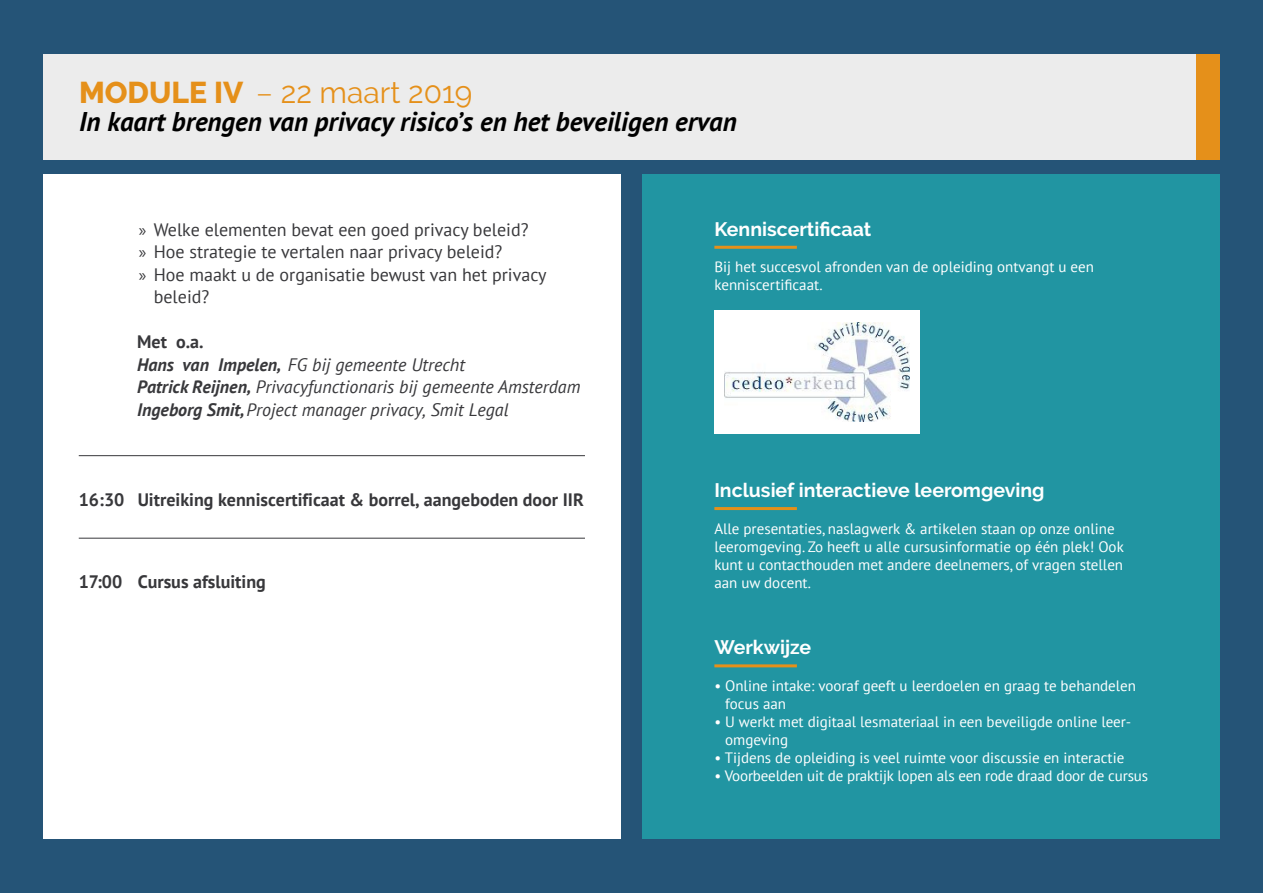
<style>
.page{position:relative;width:1263px;height:893px;background:#255477}
.page>*{position:absolute;margin:0;border:0;box-sizing:border-box;transform-origin:0 0}
.t1{font:30px "Raleway";color:#e5901a}
.t2{font:italic 700 27px "PT Sans";color:#000}
.t3{font:700 19.5px "Raleway";color:#fff}
.t4{font:italic 18px/22.5px "PT Sans";color:#38383b}
.t5{font:18px "PT Sans";color:#38383b}
.t6{font:700 18px "PT Sans";color:#38383b}
.t7{font:15px/18px "PT Sans";color:#fff}
.s1{font-weight:800}
.s2{font-weight:300}
.s3{font-family:"Myriad Pro"}
.s4{font-weight:700;font-style:normal}
.s5{font-weight:700}
</style>
<div class="page">
<div style="left:44px;top:54px;width:1151px;height:105px;background:#ececec"></div>
<div style="left:1195px;top:54px;width:24px;height:105px;background:#e5901a"></div>
<div style="left:44px;top:174px;width:577px;height:665px;background:#fff"></div>
<hr style="left:79px;top:455px;width:506px;height:1px;background:#38383b">
<hr style="left:79px;top:538px;width:506px;height:1px;background:#38383b">
<div style="left:642px;top:174px;width:577px;height:665px;background:#2195a2"></div>
<hr style="left:714px;top:507px;width:83px;height:3px;background:#e5901a">
<hr style="left:714px;top:664px;width:83px;height:3px;background:#e5901a">
<hr style="left:714px;top:246px;width:83px;height:3px;background:#e5901a">
<div style="left:714px;top:310px;width:206px;height:123px;background:#fff"></div>
<img style="left:725px;top:322px;width:184px;height:99px">
<h1 class="t1" style="left:79px;top:75px;width:395px"><span class="s1">MODULE IV</span> <span class="s2">–</span> 22 maart 2019</h1>
<h2 class="t2" style="left:79px;top:103px;width:659px">In kaart brengen van privacy risico’s en het beveiligen ervan</h2>
<p class="t5" style="left:139px;top:218px;width:391px"><span class="s3">»</span> Welke elementen bevat een goed privacy beleid?</p>
<p class="t5" style="left:139px;top:240px;width:365px"><span class="s3">»</span> Hoe strategie te vertalen naar privacy beleid?</p>
<p class="t5" style="left:139px;top:263px;width:409px"><span class="s3">»</span> Hoe maakt u de organisatie bewust van het privacy</p>
<p class="t5" style="left:154px;top:285px;width:57px">beleid?</p>
<p class="t4" style="left:137px;top:330px;width:445px"><span class="s4">Met o.a.<br></span><span class="s5">Hans van Impelen,</span> FG bij gemeente Utrecht<br><span class="s5">Patrick Reijnen,</span> Privacyfunctionaris bij gemeente Amsterdam <span class="s5">Ingeborg Smit,</span> Project manager privacy, Smit Legal</p>
<p class="t6" style="left:79px;top:487px;width:507px">16:30 Uitreiking kenniscertificaat &amp; borrel, aangeboden door IIR</p>
<p class="t6" style="left:79px;top:570px;width:189px">17:00 Cursus afsluiting</p>
<h3 class="t3" style="left:714px;top:218px;width:158px">Kenniscertificaat</h3>
<p class="t7" style="left:714px;top:258px;width:381px">Bij het succesvol afronden van de opleiding ontvangt u een kenniscertificaat.</p>
<h3 class="t3" style="left:714px;top:479px;width:332px">Inclusief interactieve leeromgeving</h3>
<p class="t7" style="left:714px;top:519px;width:411px">Alle presentaties, naslagwerk &amp; artikelen staan op onze online leeromgeving. Zo heeft u alle cursusinformatie op één plek! Ook kunt u contacthouden met andere deelnemers, of vragen stellen aan uw docent.</p>
<h3 class="t3" style="left:714px;top:636px;width:98px">Werkwijze</h3>
<p class="t7" style="left:725px;top:676px;width:412px;text-indent:-11px">• Online intake: vooraf geeft u leerdoelen en graag te behandelen focus aan</p>
<p class="t7" style="left:725px;top:712px;width:408px;text-indent:-11px">• U werkt met digitaal lesmateriaal in een beveiligde online leer&shy;omgeving</p>
<p class="t7" style="left:714px;top:748px;width:411px">• Tijdens de opleiding is veel ruimte voor discussie en interactie</p>
<p class="t7" style="left:714px;top:766px;width:435px">• Voorbeelden uit de praktijk lopen als een rode draad door de cursus</p>
</div>
